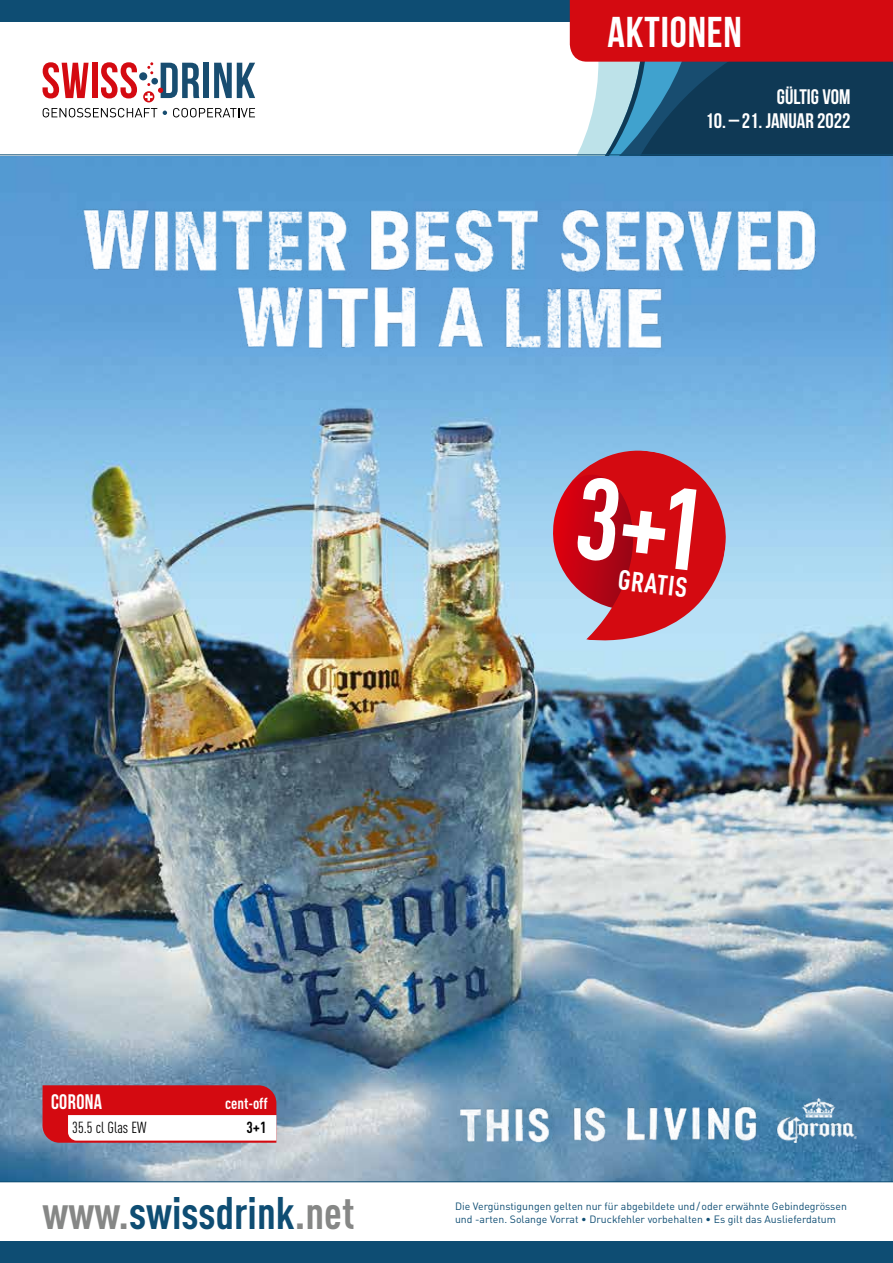
<style>
.page{position:relative;width:893px;height:1263px;background:#fff}
.page>*{position:absolute;margin:0;border:0;box-sizing:border-box;transform-origin:0 0}
.t1{font:700 condensed 45px "DIN Pro";color:#0e4d73}
.t2{font:700 43.05px "Bebas Neue";letter-spacing:.02em;color:#fff}
.t3{font:700 condensed 27.6px "DIN Pro";color:#fff}
.t4{font:700 21px "Bebas Neue";color:#fff}
.t5{font:condensed 15.9px "DIN Pro";color:#000}
.t6{font:700 condensed 15.9px "DIN Pro";color:#fff}
.t7{font:700 condensed 15.9px "DIN Pro";color:#000}
.t8{font:10.5px "DIN";color:#0e4d73}
.s1{color:#868786}
</style>
<div class="page">
<img style="left:0;top:155px;width:893px;height:1026px">
<img style="left:44px;top:176px;width:806px;height:192px">
<img style="left:461px;top:1098px;width:395px;height:45px">
<img style="left:0;top:21px;width:1px;height:276px">
<div style="left:0;top:1242px;width:893px;height:21px;background:#0e4d73"></div>
<div style="left:0;top:0;width:893px;height:21px;background:#0e4d73"></div>
<svg style="left:570px;top:0;width:323px;height:154px;background:#753e50"></svg>
<div style="left:203px;top:63px;width:6px;height:35px;background:#184d70"></div>
<svg style="left:214px;top:63px;width:41px;height:35px"></svg>
<svg style="left:43px;top:62px;width:46px;height:36px"></svg>
<div style="left:92px;top:63px;width:6px;height:35px;background:#d40a11"></div>
<svg style="left:101px;top:62px;width:36px;height:36px"></svg>
<svg style="left:163px;top:111px;width:4px;height:4px"></svg>
<div style="left:139px;top:72px;width:8px;height:8px;background:#184d70;border-radius:50%"></div>
<svg style="left:143px;top:62px;width:56px;height:40px"></svg>
<svg style="left:173px;top:108px;width:82px;height:9px"></svg>
<svg style="left:43px;top:108px;width:114px;height:9px"></svg>
<hr style="left:0;top:154px;width:893px;height:1px;background:#0e4d73">
<hr style="left:0;top:1181px;width:893px;height:1px;background:#0e4d73">
<svg style="left:43px;top:1085px;width:233px;height:58px"></svg>
<svg style="left:548px;top:447px;width:184px;height:206px;background:#bf5162"></svg>
<h2 class="t2" style="left:607px;top:9px;width:136px">AKTIONEN</h2>
<h3 class="t4" style="left:777px;top:86px;width:75px">GÜLTIG VOM</h3>
<h3 class="t4" style="left:706px;top:110px;width:146px">10. –21. JANUAR 2022</h3>
<h3 class="t3" style="left:621px;top:558px;width:71px;rotate:7deg">GRATIS</h3>
<h3 class="t4" style="left:51px;top:1090px;width:53px">CORONA</h3>
<h3 class="t6" style="left:225px;top:1091px;width:44px">cent-off</h3>
<h3 class="t5" style="left:72px;top:1116px;width:76px">35.5 cl Glas EW</h3>
<h3 class="t7" style="left:247px;top:1116px;width:21px">3+1</h3>
<h1 class="t1" style="left:43px;top:1179px;width:313px"><span class="s1">www.</span>swissdrink<span class="s1">.net</span></h1>
<p class="t8" style="left:455px;top:1199px;width:393px">Die Vergünstigungen gelten nur für abgebildete und/oder erwähnte Gebindegrössen</p>
<p class="t8" style="left:455px;top:1212px;width:382px">und -arten. Solange Vorrat • Druckfehler vorbehalten • Es gilt das Auslieferdatum</p>
</div>
